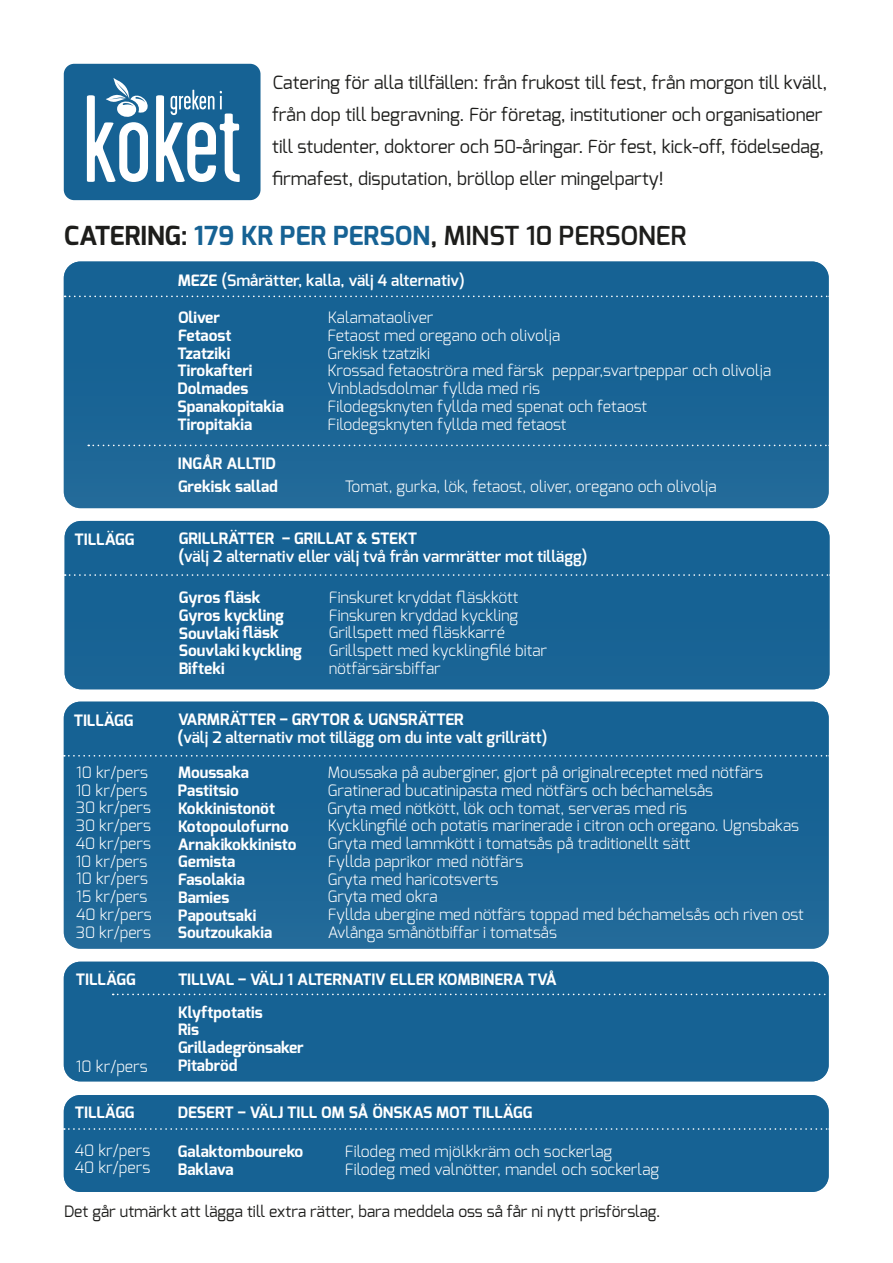
<style>
.page{position:relative;width:893px;height:1263px;background:#fff}
.page>*{position:absolute;margin:0;border:0;box-sizing:border-box;transform-origin:0 0}
.t1{font:600 26.25px "Exo";color:#1d1d1b}
.t2{font:18.15px/32.2px "Exo";color:#1d1d1b}
.t3{font:300 15.75px/17.7px "Exo";color:#fff}
.t4{font:700 15.75px/17.7px "Exo";color:#fff}
.t5{font:600 15.75px/17.7px "Exo";color:#fff}
.t6{font:15.75px "Exo";color:#1d1d1b}
.s1{font-weight:700}
.s2{font-weight:700;color:#166294}
</style>
<div class="page">
<div style="left:64px;top:64px;width:197px;height:136px;background:#166294;border-radius:10px"></div>
<svg style="left:156px;top:90px;width:84px;height:92px"></svg>
<svg style="left:87px;top:78px;width:61px;height:104px"></svg>
<div style="left:64px;top:261px;width:765px;height:247px;background:#166294;border-radius:17px"></div>
<svg style="left:88px;top:445px;width:741px;height:1px"></svg>
<svg style="left:65px;top:296px;width:764px;height:1px"></svg>
<div style="left:64px;top:702px;width:765px;height:247px;background:#166294;border-radius:17px"></div>
<svg style="left:64px;top:755px;width:765px;height:2px"></svg>
<div style="left:65px;top:521px;width:764px;height:168px;background:#166294;border-radius:17px"></div>
<svg style="left:65px;top:574px;width:765px;height:2px"></svg>
<div style="left:64px;top:1095px;width:765px;height:97px;background:#166294;border-radius:17px"></div>
<svg style="left:64px;top:1128px;width:765px;height:2px"></svg>
<div style="left:64px;top:962px;width:765px;height:119px;background:#166294;border-radius:17px"></div>
<svg style="left:113px;top:993px;width:716px;height:2px"></svg>
<p class="t2" style="left:272px;top:66px;width:557px">Catering för alla tillfällen: från frukost till fest, från morgon till kväll, från dop till begravning. För företag, institutioner och organisationer till studenter, doktorer och 50-åringar. För fest, kick-off, födelsedag, firmafest, disputation, bröllop eller mingelparty!</p>
<h1 class="t1" style="left:64px;top:219px;width:624px"><span class="s1">CATERING:</span> <span class="s2">179 KR PER PERSON</span><span class="s1">,</span> MINST 10 PERSONER</h1>
<p class="t5" style="left:178px;top:271px;width:288px"><span class="s1">MEZE</span> (Smårätter, kalla, välj 4 alternativ)</p>
<p class="t4" style="left:75px;top:530px;width:61px">TILLÄGG</p>
<p class="t4" style="left:74px;top:711px;width:61px">TILLÄGG</p>
<p class="t4" style="left:178px;top:309px;width:108px">Oliver<br>Fetaost<br>Tzatziki<br>Tirokafteri<br>Dolmades<br>Spanakopitakia<br>Tiropitakia</p>
<p class="t4" style="left:178px;top:454px;width:99px">INGÅR ALLTID</p>
<p class="t4" style="left:178px;top:477px;width:101px">Grekisk sallad</p>
<p class="t3" style="left:327px;top:309px;width:445px">Kalamataoliver<br>Fetaost med oregano och olivolja<br>Grekisk tzatziki<br>Krossad fetaoströra med färsk peppar,svartpeppar och olivolja Vinbladsdolmar fyllda med ris<br>Filodegsknyten fyllda med spenat och fetaost<br>Filodegsknyten fyllda med fetaost</p>
<p class="t3" style="left:345px;top:477px;width:373px">Tomat, gurka, lök, fetaost, oliver, oregano och olivolja</p>
<p class="t5" style="left:178px;top:530px;width:411px"><span class="s1">GRILLRÄTTER – GRILLAT &amp; STEKT<br>(</span>välj 2 alternativ eller välj två från varmrätter mot tillägg)</p>
<p class="t4" style="left:179px;top:588px;width:125px">Gyros fläsk<br>Gyros kyckling<br>Souvlaki fläsk<br>Souvlaki kyckling<br>Bifteki</p>
<p class="t3" style="left:329px;top:588px;width:220px">Finskuret kryddat fläskkött<br>Finskuren kryddad kyckling<br>Grillspett med fläskkarré<br>Grillspett med kycklingfilé bitar nötfärsärsbiffar</p>
<p class="t5" style="left:178px;top:711px;width:371px"><span class="s1">VARMRÄTTER – GRYTOR &amp; UGNSRÄTTER<br>(</span>välj 2 alternativ mot tillägg om du inte valt grillrätt)</p>
<p class="t3" style="left:76px;top:763px;width:77px">10 kr/pers<br>10 kr/pers<br>30 kr/pers<br>30 kr/pers<br>40 kr/pers<br>10 kr/pers<br>10 kr/pers<br>15 kr/pers<br>40 kr/pers<br>30 kr/pers</p>
<p class="t4" style="left:178px;top:764px;width:120px">Moussaka<br>Pastitsio<br>Kokkinistonöt<br>Kotopoulofurno<br>Arnakikokkinisto<br>Gemista<br>Fasolakia<br>Bamies<br>Papoutsaki<br>Soutzoukakia</p>
<p class="t3" style="left:327px;top:763px;width:478px">Moussaka på auberginer, gjort på originalreceptet med nötfärs Gratinerad bucatinipasta med nötfärs och béchamelsås<br>Gryta med nötkött, lök och tomat, serveras med ris<br>Kycklingfilé och potatis marinerade i citron och oregano. Ugnsbakas Gryta med lammkött i tomatsås på traditionellt sätt<br>Fyllda paprikor med nötfärs<br>Gryta med haricotsverts<br>Gryta med okra<br>Fyllda ubergine med nötfärs toppad med béchamelsås och riven ost Avlånga smånötbiffar i tomatsås</p>
<p class="t4" style="left:76px;top:970px;width:61px">TILLÄGG</p>
<p class="t4" style="left:178px;top:970px;width:380px">TILLVAL – VÄLJ 1 ALTERNATIV ELLER KOMBINERA TVÅ</p>
<p class="t3" style="left:76px;top:1057px;width:73px">10 kr/pers</p>
<p class="t4" style="left:178px;top:1003px;width:127px">Klyftpotatis<br>Ris<br>Grilladegrönsaker<br>Pitabröd</p>
<p class="t4" style="left:75px;top:1104px;width:61px">TILLÄGG</p>
<p class="t4" style="left:178px;top:1104px;width:356px">DESERT – VÄLJ TILL OM SÅ ÖNSKAS MOT TILLÄGG</p>
<p class="t3" style="left:75px;top:1141px;width:77px">40 kr/pers<br>40 kr/pers</p>
<p class="t4" style="left:178px;top:1142px;width:127px">Galaktomboureko<br>Baklava</p>
<p class="t3" style="left:345px;top:1142px;width:316px">Filodeg med mjölkkräm och sockerlag<br>Filodeg med valnötter, mandel och sockerlag</p>
<p class="t6" style="left:64px;top:1201px;width:598px">Det går utmärkt att lägga till extra rätter, bara meddela oss så får ni nytt prisförslag.</p>
</div>
